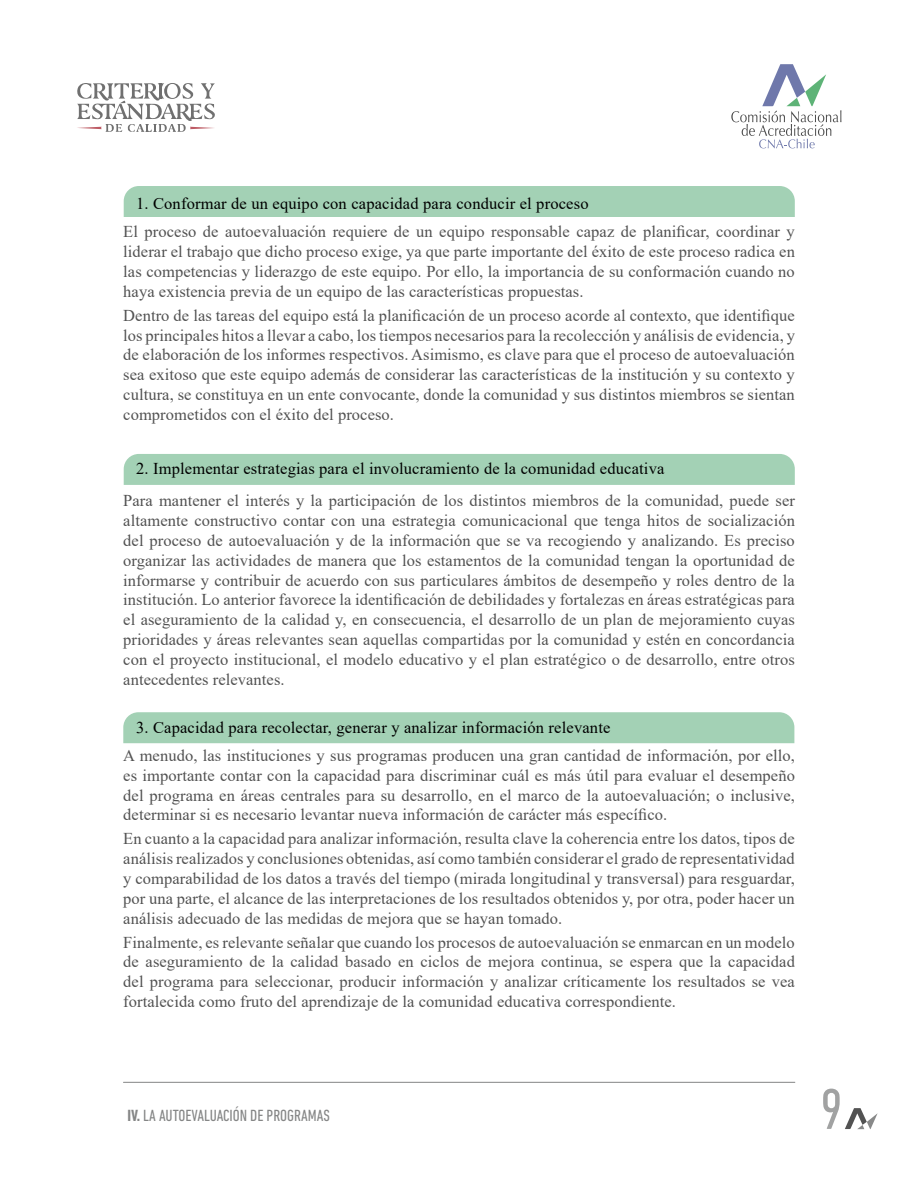
<style>
.page{position:relative;width:918px;height:1188px;background:#fff}
.page>*{position:absolute;margin:0;border:0;box-sizing:border-box;transform-origin:0 0}
.t1{font:condensed 58.5px "DIN Next LT Pro";color:#a1a2a2}
.t2{font:16.5px/19.8px "Times New Roman";letter-spacing:.005em;color:#525252;text-align:justify}
.t3{font:16.5px "Times New Roman";letter-spacing:.01em;color:#000}
.t4{font:condensed 16.5px "DIN Next LT Pro";color:#858686}
.s1{font-weight:700}
</style>
<div class="page">
<svg style="left:731px;top:64px;width:110px;height:84px"></svg>
<svg style="left:77px;top:83px;width:138px;height:49px"></svg>
<hr style="left:123px;top:1082px;width:672px;height:1px;background:#989999">
<svg style="left:845px;top:1108px;width:33px;height:21px"></svg>
<div style="left:124px;top:186px;width:671px;height:31px;background:#a3d1b5"></div>
<div style="left:124px;top:454px;width:671px;height:31px;background:#a3d1b5"></div>
<div style="left:123px;top:712px;width:671px;height:31px;background:#a3d1b5"></div>
<p class="t3" style="left:136px;top:192px;width:454px">1. Conformar de un equipo con capacidad para conducir el proceso</p>
<p class="t2" style="left:123px;top:221px;width:673px">El proceso de autoevaluación requiere de un equipo responsable capaz de planificar, coordinar y liderar el trabajo que dicho proceso exige, ya que parte importante del éxito de este proceso radica en las competencias y liderazgo de este equipo. Por ello, la importancia de su conformación cuando no haya existencia previa de un equipo de las características propuestas.</p>
<p class="t2" style="left:123px;top:305px;width:673px">Dentro de las tareas del equipo está la planificación de un proceso acorde al contexto, que identifique los principales hitos a llevar a cabo, los tiempos necesarios para la recolección y análisis de evidencia, y de elaboración de los informes respectivos. Asimismo, es clave para que el proceso de autoevaluación sea exitoso que este equipo además de considerar las características de la institución y su contexto y cultura, se constituya en un ente convocante, donde la comunidad y sus distintos miembros se sientan comprometidos con el éxito del proceso.</p>
<p class="t3" style="left:136px;top:457px;width:530px">2. Implementar estrategias para el involucramiento de la comunidad educativa</p>
<p class="t2" style="left:123px;top:490px;width:673px">Para mantener el interés y la participación de los distintos miembros de la comunidad, puede ser altamente constructivo contar con una estrategia comunicacional que tenga hitos de socialización del proceso de autoevaluación y de la información que se va recogiendo y analizando. Es preciso organizar las actividades de manera que los estamentos de la comunidad tengan la oportunidad de informarse y contribuir de acuerdo con sus particulares ámbitos de desempeño y roles dentro de la institución. Lo anterior favorece la identificación de debilidades y fortalezas en áreas estratégicas para el aseguramiento de la calidad y, en consecuencia, el desarrollo de un plan de mejoramiento cuyas prioridades y áreas relevantes sean aquellas compartidas por la comunidad y estén en concordancia con el proyecto institucional, el modelo educativo y el plan estratégico o de desarrollo, entre otros antecedentes relevantes.</p>
<p class="t3" style="left:136px;top:716px;width:476px">3. Capacidad para recolectar, generar y analizar información relevante</p>
<p class="t2" style="left:123px;top:745px;width:673px">A menudo, las instituciones y sus programas producen una gran cantidad de información, por ello, es importante contar con la capacidad para discriminar cuál es más útil para evaluar el desempeño del programa en áreas centrales para su desarrollo, en el marco de la autoevaluación; o inclusive, determinar si es necesario levantar nueva información de carácter más específico.</p>
<p class="t2" style="left:123px;top:828px;width:673px">En cuanto a la capacidad para analizar información, resulta clave la coherencia entre los datos, tipos de análisis realizados y conclusiones obtenidas, así como también considerar el grado de representatividad y comparabilidad de los datos a través del tiempo (mirada longitudinal y transversal) para resguardar, por una parte, el alcance de las interpretaciones de los resultados obtenidos y, por otra, poder hacer un análisis adecuado de las medidas de mejora que se hayan tomado.</p>
<p class="t2" style="left:123px;top:932px;width:673px">Finalmente, es relevante señalar que cuando los procesos de autoevaluación se enmarcan en un modelo de aseguramiento de la calidad basado en ciclos de mejora continua, se espera que la capacidad del programa para seleccionar, producir información y analizar críticamente los resultados se vea fortalecida como fruto del aprendizaje de la comunidad educativa correspondiente.</p>
<p class="t4" style="left:128px;top:1106px;width:204px"><span class="s1">IV.</span> LA AUTOEVALUACIÓN DE PROGRAMAS</p>
<h1 class="t1" style="left:820px;top:1076px;width:24px">9</h1>
</div>
